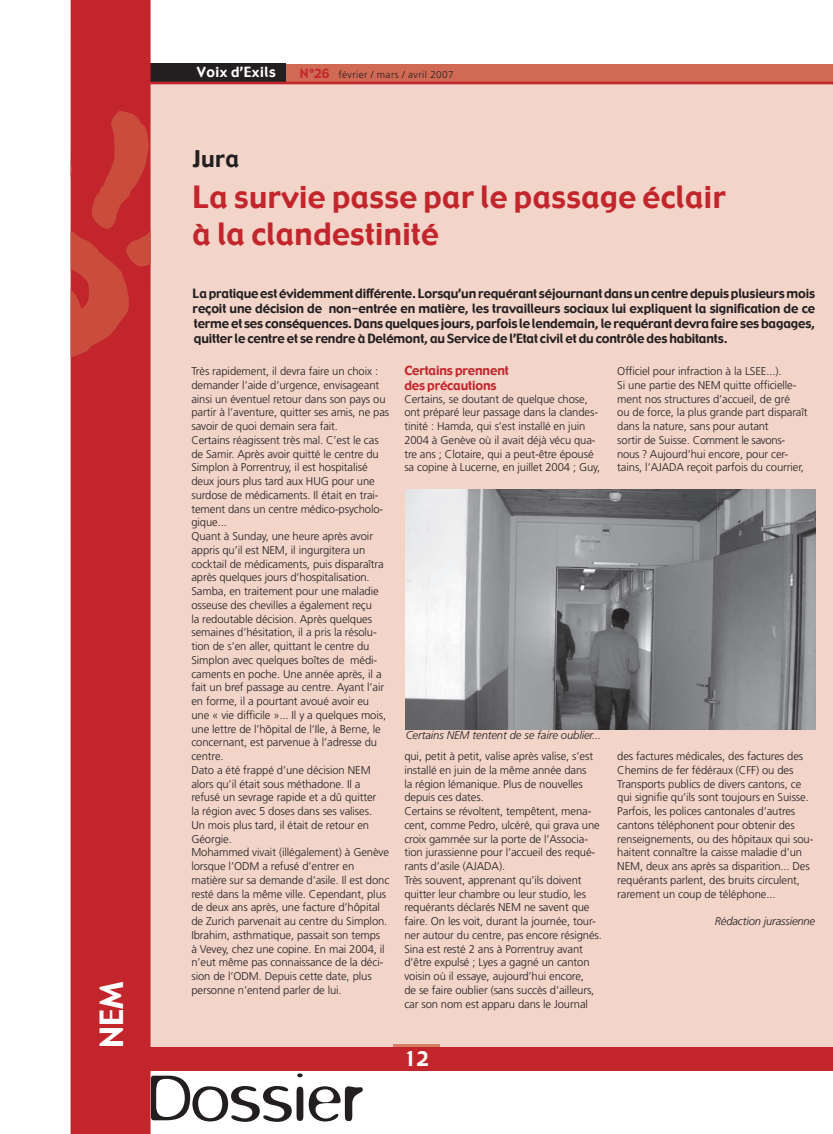
<style>
.page{position:relative;width:833px;height:1134px;background:#fff}
.page>*{position:absolute;margin:0;border:0;box-sizing:border-box;transform-origin:0 0}
.t1{font:75px "Ikebana";color:#231f20}
.t2{font:31.25px "Gadget";color:#fff}
.t3{font:30px/37.5px "Gadget";letter-spacing:.015em;color:#c2262c}
.t4{font:22.5px "Gadget";color:#231f20}
.t5{font:20px "Gadget";color:#fff}
.t6{font:13.75px "Gadget";letter-spacing:.04em;color:#fff}
.t7{font:12.5px/15.1px "Gadget";letter-spacing:-.01em;color:#231f20;text-align:justify}
.t8{font:12.5px/15.1px "Gadget";letter-spacing:-.01em;color:#c2262c}
.t9{font:300 11.25px/13.8px "Frutiger";letter-spacing:-.01em;color:#231f20}
.t10{font:italic 300 11.25px "Frutiger";letter-spacing:-.01em;color:#231f20}
.t11{font:300 10px "Frutiger";letter-spacing:.035em;color:#231f20}
</style>
<div class="page">
<div style="left:74px;top:84px;width:759px;height:981px;background:#f2d4c8"></div>
<div style="left:134px;top:1047px;width:699px;height:23px;background:#c2262c"></div>
<hr style="left:393px;top:1044px;width:46px;height:3px;background:#d67d66">
<div style="left:233px;top:64px;width:600px;height:19px;background:#d16a54"></div>
<div style="left:73px;top:64px;width:212px;height:19px;background:#231f20"></div>
<hr style="left:73px;top:82px;width:760px;height:2px;background:#c2262c">
<div style="left:71px;top:0;width:80px;height:1134px;background:#c2262c"></div>
<svg style="left:71px;top:87px;width:80px;height:275px"></svg>
<img style="left:405px;top:489px;width:410px;height:240px">
<p class="t6" style="left:197px;top:63px;width:80px">Voix d’Exils</p>
<p class="t8" style="left:300px;top:66px;width:31px">N°26</p>
<p class="t11" style="left:338px;top:69px;width:117px">février / mars / avril 2007</p>
<h2 class="t2" style="left:92px;top:1048px;width:68px;rotate:-90deg">NEM</h2>
<h3 class="t4" style="left:193px;top:144px;width:48px">Jura</h3>
<h3 class="t3" style="left:193px;top:180px;width:534px">La survie passe par le passage éclair à la clandestinité</h3>
<p class="t7" style="left:193px;top:286px;width:624px">La pratique est évidemment différente. Lorsqu’un requérant séjournant dans un centre depuis plusieurs mois reçoit une décision de non-entrée en matière, les travailleurs sociaux lui expliquent la signification de ce terme et ses conséquences. Dans quelques jours, parfois le lendemain, le requérant devra faire ses bagages, quitter le centre et se rendre à Delémont, au Service de l’Etat civil et du contrôle des habitants.</p>
<p class="t9" style="left:191px;top:364px;width:199px">Très rapidement, il devra faire un choix : demander l’aide d’urgence, envisageant ainsi un éventuel retour dans son pays ou partir à l’aventure, quitter ses amis, ne pas savoir de quoi demain sera fait.<br>Certains réagissent très mal. C’est le cas de Samir. Après avoir quitté le centre du Simplon à Porrentruy, il est hospitalisé deux jours plus tard aux HUG pour une surdose de médicaments. Il était en trai&shy;tement dans un centre médico-psycholo&shy;gique...<br>Quant à Sunday, une heure après avoir appris qu’il est NEM, il ingurgitera un cocktail de médicaments, puis disparaîtra après quelques jours d’hospitalisation.<br>Samba, en traitement pour une maladie osseuse des chevilles a également reçu<br>la redoutable décision. Après quelques semaines d’hésitation, il a pris la résolu&shy;tion de s’en aller, quittant le centre du Simplon avec quelques boîtes de médi&shy;caments en poche. Une année après, il a fait un bref passage au centre. Ayant l’air en forme, il a pourtant avoué avoir eu une « vie difficile »... Il y a quelques mois, une lettre de l’hôpital de l’Ile, à Berne, le concernant, est parvenue à l’adresse du centre.<br>Dato a été frappé d’une décision NEM alors qu’il était sous méthadone. Il a refusé un sevrage rapide et a dû quitter<br>la région avec 5 doses dans ses valises.<br>Un mois plus tard, il était de retour en Géorgie.<br>Mohammed vivait (illégalement) à Genève lorsque l’ODM a refusé d’entrer en matière sur sa demande d’asile. Il est donc resté dans la même ville. Cependant, plus de deux ans après, une facture d’hôpital de Zurich parvenait au centre du Simplon.<br>Ibrahim, asthmatique, passait son temps<br>à Vevey, chez une copine. En mai 2004, il n’eut même pas connaissance de la déci&shy;sion de l’ODM. Depuis cette date, plus personne n’entend parler de lui.</p>
<p class="t8" style="left:404px;top:363px;width:106px">Certains prennent des précautions</p>
<p class="t9" style="left:404px;top:392px;width:197px">Certains, se doutant de quelque chose, ont préparé leur passage dans la clandes&shy;tinité : Hamda, qui s’est installé en juin 2004 à Genève où il avait déjà vécu qua&shy;tre ans ; Clotaire, qui a peut-être épousé sa copine à Lucerne, en juillet 2004 ; Guy,</p>
<p class="t10" style="left:406px;top:729px;width:197px">Certains NEM tentent de se faire oublier...</p>
<p class="t9" style="left:404px;top:749px;width:199px">qui, petit à petit, valise après valise, s’est installé en juin de la même année dans<br>la région lémanique. Plus de nouvelles depuis ces dates.<br>Certains se révoltent, tempêtent, mena&shy;cent, comme Pedro, ulcéré, qui grava une croix gammée sur la porte de l’Associa&shy;tion jurassienne pour l’accueil des requé&shy;rants d’asile (AJADA).<br>Très souvent, apprenant qu’ils doivent quitter leur chambre ou leur studio, les requérants déclarés NEM ne savent que faire. On les voit, durant la journée, tour&shy;ner autour du centre, pas encore résignés.<br>Sina est resté 2 ans à Porrentruy avant d’être expulsé ; Lyes a gagné un canton voisin où il essaye, aujourd’hui encore,<br>de se faire oublier (sans succès d’ailleurs, car son nom est apparu dans le Journal</p>
<h1 class="t1" style="left:147px;top:1056px;width:217px">Dossier</h1>
<h3 class="t5" style="left:404px;top:1046px;width:26px">12</h3>
<p class="t9" style="left:617px;top:364px;width:192px">Officiel pour infraction à la LSEE...).<br>Si une partie des NEM quitte officielle&shy;ment nos structures d’accueil, de gré<br>ou de force, la plus grande part disparaît dans la nature, sans pour autant<br>sortir de Suisse. Comment le savons&shy;nous ? Aujourd’hui encore, pour cer&shy;tains, l’AJADA reçoit parfois du courrier,</p>
<p class="t9" style="left:617px;top:749px;width:198px">des factures médicales, des factures des Chemins de fer fédéraux (CFF) ou des Transports publics de divers cantons, ce qui signifie qu’ils sont toujours en Suisse.<br>Parfois, les polices cantonales d’autres cantons téléphonent pour obtenir des renseignements, ou des hôpitaux qui sou&shy;haitent connaître la caisse maladie d’un NEM, deux ans après sa disparition... Des requérants parlent, des bruits circulent, rarement un coup de téléphone...</p>
<p class="t10" style="left:715px;top:915px;width:102px">Rédaction jurassienne</p>
</div>
